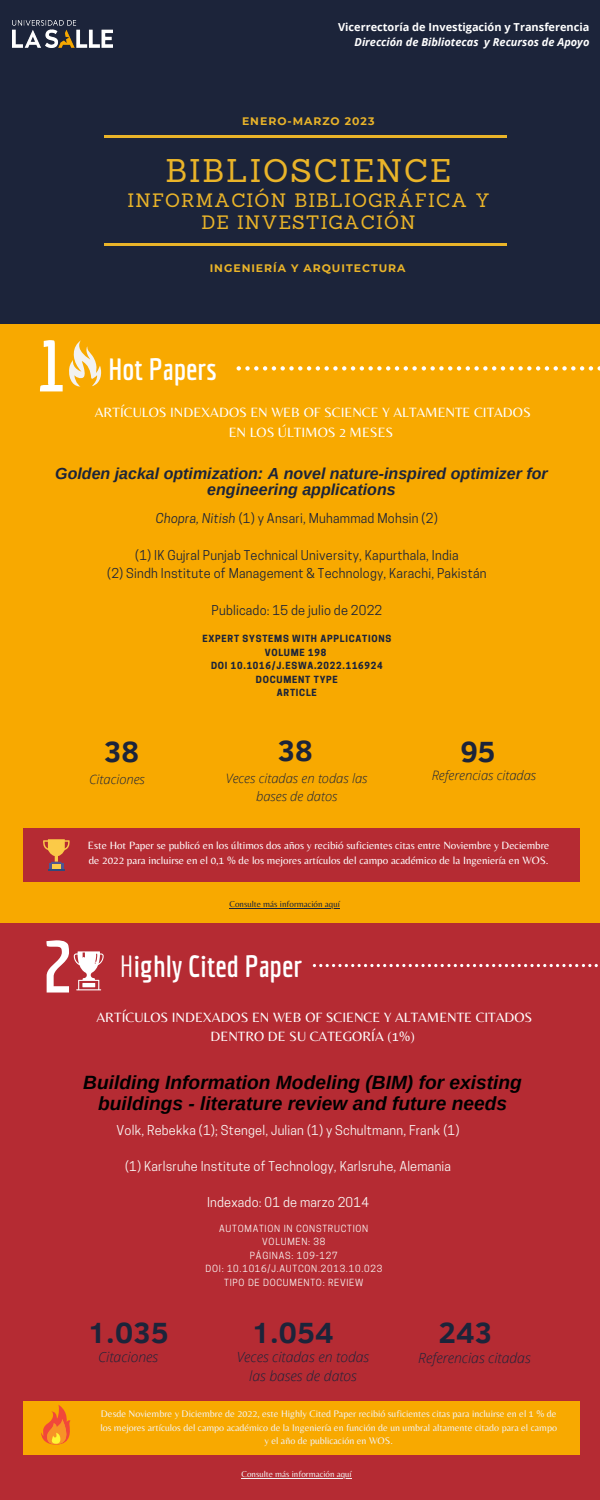
<style>
.page{position:relative;width:600px;height:1500px;background:#b52b33}
.page>*{position:absolute;margin:0;border:0;box-sizing:border-box;transform-origin:0 0}
.t1{font:700 72.5px "Economica";color:#fff}
.t2{font:32px "Sanchez";letter-spacing:.06em;color:#eab429}
.t3{font:700 30px "Economica";color:#fff}
.t4{font:700 30px "Clear Sans";color:#1c243a}
.t5{font:italic 700 19.2px/20.2px "Arimo";color:#000;text-align:center}
.t6{font:18.9px/22px "Sanchez";letter-spacing:.06em;color:#eab429;text-align:center}
.t7{font:italic 700 16px/16.5px "Arimo";color:#1c243a;text-align:center}
.t8{font:14px/19.5px "Belleza";color:#fff;text-align:center}
.t9{font:italic 300 14px/19.5px "Open Sans";color:#1c243a;text-align:center}
.t10{font:italic 300 13px/18px "Open Sans";color:#1c243a;text-align:center}
.t11{font:12.8px/18.4px "Cooper Hewitt";letter-spacing:.015em;color:#1c243a;text-align:center}
.t12{font:12.8px "Cooper Hewitt";letter-spacing:.015em;color:#f9f7f5}
.t13{font:11px/15px "Belleza";color:#fff}
.t14{font:700 11px "Open Sans";color:#fff}
.t15{font:italic 700 11px "Open Sans";color:#fff}
.t16{font:700 10.9px "Montserrat";letter-spacing:.09em;color:#eab429}
.t17{font:10px/13.5px "Belleza";color:#f2f2f2;text-align:center}
.t18{font:9.2px/13.5px "Cooper Hewitt";letter-spacing:.08em;color:#f9f7f5;text-align:center}
.t19{font:700 9.2px/13.5px "Cooper Hewitt";letter-spacing:.08em;color:#1c243a;text-align:center}
.t20{font:9px "Belleza";color:#1c243a}
.t21{font:9px "Belleza";color:#f2f2f2}
.s1{font-style:italic}
.s2{font-weight:400}
</style>
<div class="page">
<div style="left:0;top:1px;width:600px;height:386px;background:#1c243a"></div>
<div style="left:0;top:324px;width:600px;height:598px;background:#f8a900"></div>
<hr style="left:104px;top:135px;width:403px;height:3px;background:#eab429">
<hr style="left:104px;top:243px;width:403px;height:3px;background:#eab429">
<img style="left:13px;top:21px;width:100px;height:26px">
<svg style="left:237px;top:366px;width:363px;height:5px"></svg>
<div style="left:23px;top:828px;width:557px;height:53px;background:#b52b33"></div>
<svg style="left:43px;top:839px;width:27px;height:24px"></svg>
<div style="left:49px;top:863px;width:15px;height:7px;background:#51558f"></div>
<svg style="left:48px;top:870px;width:17px;height:1px"></svg>
<div style="left:52px;top:864px;width:9px;height:5px;background:#fbca48"></div>
<svg style="left:69px;top:340px;width:32px;height:47px"></svg>
<svg style="left:313px;top:964px;width:285px;height:3px"></svg>
<div style="left:23px;top:1401px;width:557px;height:53px;background:#f8a900"></div>
<svg style="left:74px;top:951px;width:30px;height:39px"></svg>
<svg style="left:41px;top:1405px;width:30px;height:40px"></svg>
<hr style="left:229px;top:908px;width:111px;height:1px;background:#1c243a">
<hr style="left:241px;top:1478px;width:111px;height:1px;background:#f2f2f2">
<p class="t14" style="left:338px;top:19px;width:253px">Vicerrectoría de Investigación y Transferencia</p>
<p class="t15" style="left:355px;top:34px;width:236px">Dirección de Bibliotecas y Recursos de Apoyo</p>
<h1 class="t1" style="left:36px;top:323px;width:31px">1</h1>
<p class="t16" style="left:242px;top:115px;width:134px">ENERO-MARZO 2023</p>
<h2 class="t2" style="left:165px;top:150px;width:287px">BIBLIOSCIENCE</h2>
<h3 class="t6" style="left:128px;top:189px;width:364px">INFORMACIÓN BIBLIOGRÁFICA Y<br>DE INVESTIGACIÓN</h3>
<p class="t16" style="left:210px;top:261px;width:197px">INGENIERÍA Y ARQUITECTURA</p>
<h3 class="t3" style="left:109px;top:351px;width:110px">Hot Papers</h3>
<h3 class="t8" style="left:95px;top:402px;width:437px">ARTÍCULOS INDEXADOS EN WEB OF SCIENCE Y ALTAMENTE CITADOS<br>EN LOS ÚLTIMOS 2 MESES</h3>
<h3 class="t7" style="left:55px;top:465px;width:494px">Golden jackal optimization: A novel nature-inspired optimizer for engineering applications</h3>
<p class="t11" style="left:156px;top:511px;width:283px"><span class="s1">Chopra, Nitish</span> (1) y Ansari, Muhammad Mohsin (2)</p>
<p class="t11" style="left:107px;top:548px;width:381px">(1) IK Gujral Punjab Technical University, Kapurthala, India<br>(2) Sindh Institute of Management &amp; Technology, Karachi, Pakistán</p>
<p class="t11" style="left:212px;top:603px;width:172px">Publicado: 15 de julio de 2022</p>
<p class="t19" style="left:202px;top:633px;width:190px">EXPERT SYSTEMS WITH APPLICATIONS<br>VOLUME 198<br>DOI 10.1016/J.ESWA.2022.116924<br>DOCUMENT TYPE<br>ARTICLE</p>
<h3 class="t4" style="left:104px;top:730px;width:37px">38</h3>
<h3 class="t10" style="left:89px;top:770px;width:57px">Citaciones</h3>
<h3 class="t4" style="left:278px;top:729px;width:37px">38</h3>
<h3 class="t10" style="left:226px;top:769px;width:143px">Veces citadas en todas las bases de datos</h3>
<h3 class="t4" style="left:460px;top:730px;width:37px">95</h3>
<h3 class="t10" style="left:432px;top:766px;width:106px">Referencias citadas</h3>
<h1 class="t1" style="left:42px;top:924px;width:31px">2</h1>
<p class="t13" style="left:88px;top:838px;width:463px">Este Hot Paper se publicó en los últimos dos años y recibió suficientes citas entre Noviembre y Deciembre de 2022 para incluirse en el 0,1 % de los mejores artículos del campo académico de la Ingeniería en WOS.</p>
<p class="t20" style="left:229px;top:899px;width:112px">Consulte más información aquí</p>
<h3 class="t3" style="left:120px;top:948px;width:184px"><span class="s2">H</span>ighly Cited Paper</h3>
<h3 class="t8" style="left:96px;top:1007px;width:437px">ARTÍCULOS INDEXADOS EN WEB OF SCIENCE Y ALTAMENTE CITADOS<br>DENTRO DE SU CATEGORÍA (1%)</h3>
<h3 class="t5" style="left:83px;top:1073px;width:440px">Building Information Modeling (BIM) for existing buildings - literature review and future needs</h3>
<p class="t12" style="left:117px;top:1125px;width:344px">Volk, Rebekka (1); Stengel, Julian (1) y Schultmann, Frank (1)</p>
<p class="t12" style="left:125px;top:1161px;width:328px">(1) Karlsruhe Institute of Technology, Karlsruhe, Alemania</p>
<p class="t12" style="left:207px;top:1197px;width:163px">Indexado: 01 de marzo 2014</p>
<p class="t18" style="left:205px;top:1223px;width:178px">AUTOMATION IN CONSTRUCTION<br>VOLUMEN: 38<br>PÁGINAS: 109-127<br>DOI: 10.1016/J.AUTCON.2013.10.023<br>TIPO DE DOCUMENTO: REVIEW</p>
<h3 class="t4" style="left:88px;top:1311px;width:83px">1.035</h3>
<h3 class="t9" style="left:98px;top:1347px;width:61px">Citaciones</h3>
<h3 class="t4" style="left:251px;top:1310px;width:84px">1.054</h3>
<h3 class="t9" style="left:237px;top:1346px;width:134px">Veces citadas en todas las bases de datos</h3>
<h3 class="t4" style="left:438px;top:1311px;width:55px">243</h3>
<h3 class="t9" style="left:418px;top:1348px;width:114px">Referencias citadas</h3>
<p class="t17" style="left:100px;top:1407px;width:458px">Desde Noviembre y Diciembre de 2022, este Highly Cited Paper recibió suficientes citas para incluirse en el 1 % de los mejores artículos del campo académico de la Ingeniería en función de un umbral altamente citado para el campo y el año de publicación en WOS.</p>
<p class="t21" style="left:241px;top:1469px;width:112px">Consulte más información aquí</p>
</div>
